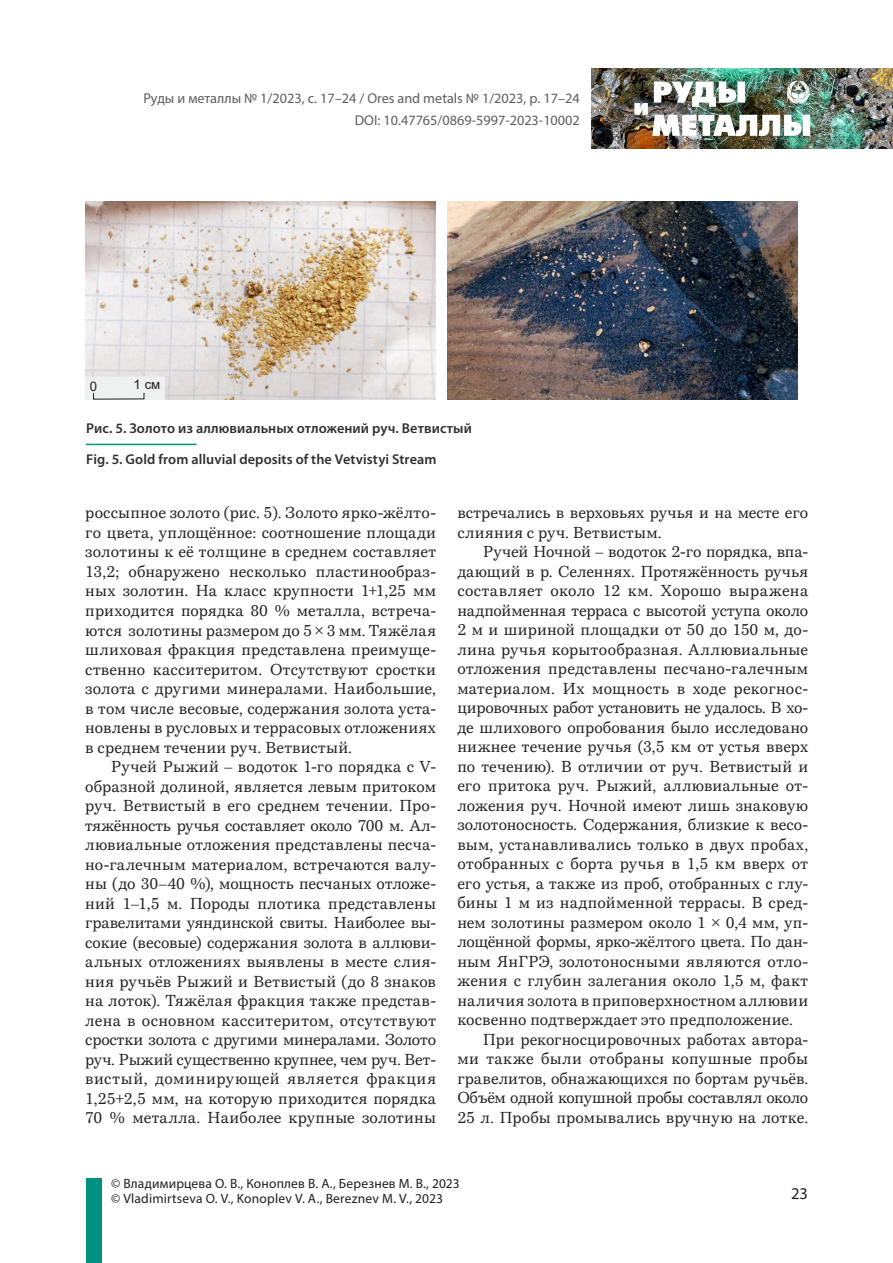
<style>
.page{position:relative;width:893px;height:1263px;background:#fff}
.page>*{position:absolute;margin:0;border:0;box-sizing:border-box;transform-origin:0 0}
.t1{font:16.5px "Myriad Pro";color:#231f20}
.t2{font:15.75px/19.5px "Bressay Trial";letter-spacing:.01em;color:#231f20;text-align:justify}
.t3{font:15.75px "Bressay Trial";letter-spacing:-.015em;color:#231f20}
.t4{font:15.75px "Bressay Trial";letter-spacing:-.01em;color:#231f20}
.t5{font:600 14.25px/31.3px "Myriad Pro";letter-spacing:.005em;color:#313030}
.t6{font:14.25px/21.3px "Myriad Pro";color:#5f5e5e;text-align:right}
.t7{font:13.5px/15px "Myriad Pro";letter-spacing:.015em;color:#231f20}
.t8{font:13.2px "Arial";color:#231f20}
</style>
<div class="page">
<div style="left:86px;top:1178px;width:15px;height:85px;background:#009182"></div>
<img style="left:592px;top:68px;width:301px;height:81px">
<img style="left:635px;top:81px;width:176px;height:55px">
<hr style="left:86px;top:444px;width:111px;height:1px;background:#009182">
<div style="left:85px;top:202px;width:713px;height:200px;background:linear-gradient(to right,#fff,#fff)"></div>
<svg style="left:85px;top:202px;width:351px;height:197px;background:#dbd0c5"></svg>
<img style="left:447px;top:202px;width:351px;height:197px">
<div style="left:85px;top:377px;width:79px;height:22px;background:#eff1f0"></div>
<div style="left:85px;top:377px;width:80px;height:23px;border:1px solid #eff1f0"></div>
<svg style="left:93px;top:392px;width:52px;height:8px"></svg>
<p class="t6" style="left:143px;top:88px;width:438px">Руды и металлы № 1/2023, с. 17–24 / Ores and metals № 1/2023, р. 17–24<br>DOI: 10.47765/0869-5997-2023-10002</p>
<p class="t8" style="left:90px;top:377px;width:9px">0</p>
<p class="t8" style="left:134px;top:376px;width:28px">1 см</p>
<p class="t5" style="left:86px;top:412px;width:387px">Рис. 5. Золото из аллювиальных отложений руч. Ветвистый<br>Fig. 5. Gold from alluvial deposits of the Vetvistyi Stream</p>
<p class="t2" style="left:85px;top:503px;width:352px">россыпное золото (рис. 5). Золото ярко-жёлто&shy;го цвета, уплощённое: соотношение площади золотины к её толщине в среднем составляет 13,2; обнаружено несколько пластинообраз&shy;ных золотин. На класс крупности 1+1,25 мм приходится порядка 80 % металла, встреча&shy;ются золотины размером до 5 × 3 мм. Тяжёлая шлиховая фракция представлена преимуще&shy;ственно касситеритом. Отсутствуют сростки золота с другими минералами. Наибольшие, в том числе весовые, содержания золота уста&shy;новлены в русловых и террасовых отложениях в среднем течении руч. Ветвистый.</p>
<p class="t2" style="left:85px;top:757px;width:352px;text-indent:26px">Ручей Рыжий – водоток 1-го порядка с V&shy;образной долиной, является левым притоком руч. Ветвистый в его среднем течении. Про&shy;тяжённость ручья составляет около 700 м. Ал&shy;лювиальные отложения представлены песча&shy;но-галечным материалом, встречаются валу&shy;ны (до 30–40 %), мощность песчаных отложе&shy;ний 1–1,5 м. Породы плотика представлены гравелитами уяндинской свиты. Наиболее вы&shy;сокие (весовые) содержания золота в аллюви&shy;альных отложениях выявлены в месте слия&shy;ния ручьёв Рыжий и Ветвистый (до 8 знаков на лоток). Тяжёлая фракция также представ&shy;лена в основном касситеритом, отсутствуют сростки золота с другими минералами. Золото руч. Рыжий существенно крупнее, чем руч. Вет&shy;вистый, доминирующей является фракция 1,25+2,5 мм, на которую приходится порядка 70 % металла. Наиболее крупные золотины</p>
<p class="t2" style="left:457px;top:503px;width:352px">встречались в верховьях ручья и на месте его слияния с руч. Ветвистым.</p>
<p class="t2" style="left:483px;top:542px;width:327px">Ручей Ночной – водоток 2-го порядка, впа-</p>
<p class="t2" style="left:457px;top:562px;width:352px">дающий в р. Селеннях. Протяжённость ручья</p>
<p class="t2" style="left:457px;top:581px;width:352px">составляет около 12 км. Хорошо выражена</p>
<p class="t3" style="left:457px;top:601px;width:352px">надпойменная терраса с высотой уступа около</p>
<p class="t2" style="left:457px;top:620px;width:352px">2 м и шириной площадки от 50 до 150 м, до-</p>
<p class="t2" style="left:457px;top:640px;width:352px">лина ручья корытообразная. Аллювиальные</p>
<p class="t2" style="left:457px;top:659px;width:352px">отложения представлены песчано-галечным</p>
<p class="t2" style="left:457px;top:679px;width:352px">материалом. Их мощность в ходе рекогнос-</p>
<p class="t3" style="left:457px;top:698px;width:352px">цировочных работ установить не удалось. В хо-</p>
<p class="t2" style="left:457px;top:718px;width:352px">де шлихового опробования было исследовано</p>
<p class="t2" style="left:457px;top:737px;width:352px">нижнее течение ручья (3,5 км от устья вверх</p>
<p class="t2" style="left:457px;top:757px;width:352px">по течению). В отличии от руч. Ветвистый и</p>
<p class="t2" style="left:457px;top:776px;width:352px">его притока руч. Рыжий, аллювиальные от-</p>
<p class="t2" style="left:457px;top:796px;width:352px">ложения руч. Ночной имеют лишь знаковую</p>
<p class="t2" style="left:457px;top:815px;width:352px">золотоносность. Содержания, близкие к весо-</p>
<p class="t2" style="left:457px;top:835px;width:352px">вым, устанавливались только в двух пробах,</p>
<p class="t2" style="left:457px;top:854px;width:352px">отобранных с борта ручья в 1,5 км вверх от</p>
<p class="t2" style="left:457px;top:874px;width:352px">его устья, а также из проб, отобранных с глу-</p>
<p class="t2" style="left:457px;top:893px;width:352px">бины 1 м из надпойменной террасы. В сред-</p>
<p class="t2" style="left:457px;top:913px;width:352px">нем золотины размером около 1 × 0,4 мм, уп-</p>
<p class="t3" style="left:457px;top:932px;width:352px">лощённой формы, ярко-жёлтого цвета. По дан-</p>
<p class="t2" style="left:457px;top:952px;width:352px">ным ЯнГРЭ, золотоносными являются отло-</p>
<p class="t2" style="left:457px;top:971px;width:352px">жения с глубин залегания около 1,5 м, факт</p>
<p class="t2" style="left:457px;top:991px;width:352px">наличия золота в приповерхностном аллювии</p>
<p class="t2" style="left:457px;top:1010px;width:337px">косвенно подтверждает это предположение.</p>
<p class="t2" style="left:483px;top:1030px;width:327px">При рекогносцировочных работах автора-</p>
<p class="t2" style="left:457px;top:1049px;width:352px">ми также были отобраны копушные пробы</p>
<p class="t2" style="left:457px;top:1069px;width:352px">гравелитов, обнажающихся по бортам ручьёв.</p>
<p class="t4" style="left:457px;top:1088px;width:352px">Объём одной копушной пробы составлял около</p>
<p class="t2" style="left:457px;top:1108px;width:352px">25 л. Пробы промывались вручную на лотке.</p>
<p class="t7" style="left:111px;top:1176px;width:350px">© Владимирцева О. В., Коноплев В. А., Березнев М. В., 2023 © Vladimirtseva O. V., Konoplev V. A., Bereznev M. V., 2023</p>
<p class="t1" style="left:791px;top:1183px;width:18px">23</p>
</div>
